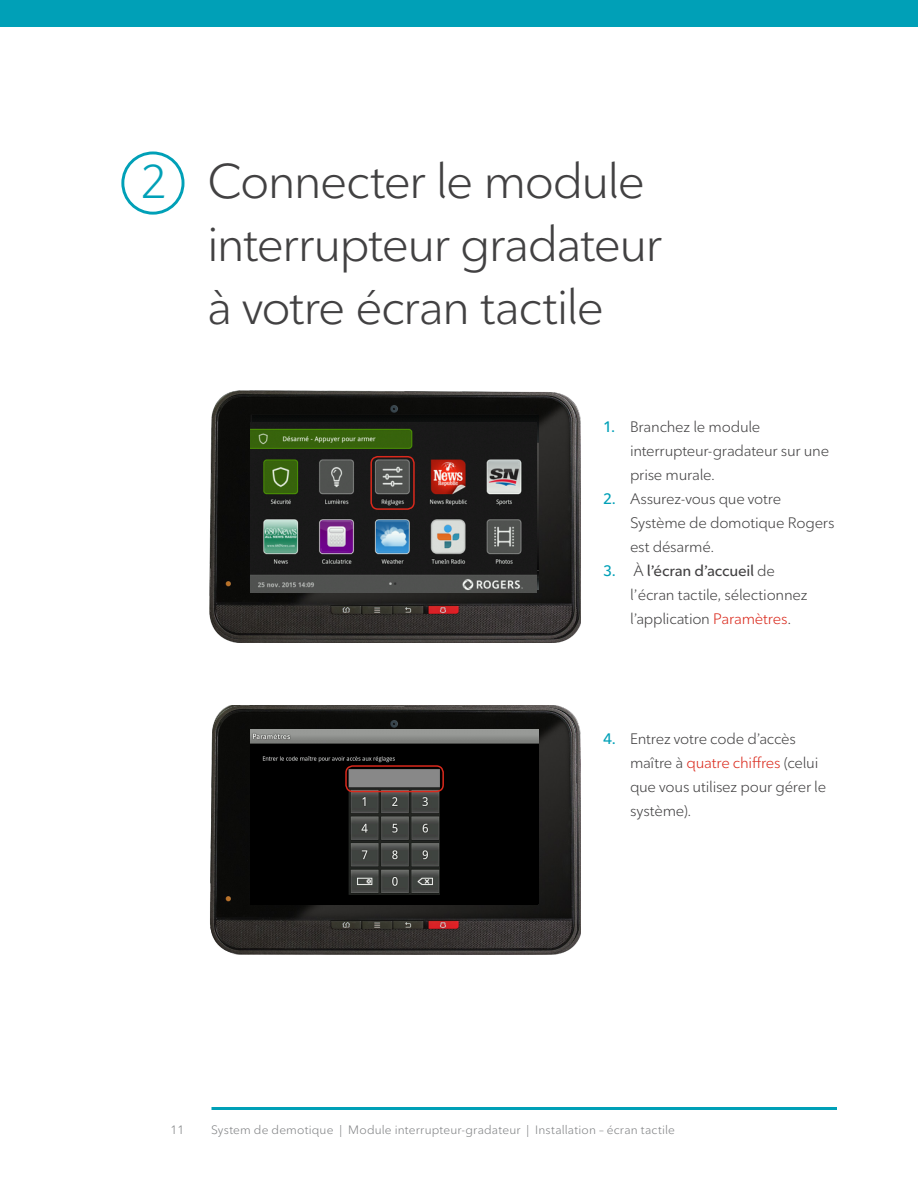
<style>
.page{position:relative;width:918px;height:1188px;background:#fff}
.page>*{position:absolute;margin:0;border:0;box-sizing:border-box;transform-origin:0 0}
.t1{font:48px/63px "Ted Next";letter-spacing:-.035em;color:#424142}
.t2{font:46.65px "Ted Next";color:#00a0b7}
.t3{font:15px/24px "Ted Next";letter-spacing:-.015em;color:#424142}
.t4{font:12px "Ted Next";letter-spacing:.015em;color:#808284}
.s1{font-weight:600;color:#00a0b7}
.s2{font-weight:600}
.s3{color:#da291c}
</style>
<div class="page">
<div style="left:0;top:0;width:918px;height:27px;background:#00a0b7"></div>
<hr style="left:212px;top:1107px;width:625px;height:3px;background:#00a0b7">
<div style="left:121px;top:152px;width:63px;height:63px;border:3px solid #00a0b7;border-radius:50%"></div>
<img style="left:225px;top:405px;width:355px;height:238px">
<img style="left:209px;top:390px;width:367px;height:249px">
<div style="left:252px;top:415px;width:286px;height:174px;background:#0a0c0b"></div>
<img style="left:251px;top:422px;width:286px;height:170px">
<div style="left:370px;top:456px;width:45px;height:54px;border:2px solid #da291c;border-radius:7px"></div>
<img style="left:210px;top:705px;width:366px;height:249px">
<img style="left:251px;top:730px;width:287px;height:173px">
<div style="left:345px;top:765px;width:99px;height:27px;border:2px solid #da291c;border-radius:7px"></div>
<h2 class="t2" style="left:140px;top:154px;width:29px">2</h2>
<h1 class="t1" style="left:207px;top:150px;width:456px">Connecter le module interrupteur gradateur à votre écran tactile</h1>
<p class="t3" style="left:630px;top:415px;width:201px;text-indent:-27px"><span class="s1">1.</span> Branchez le module interrupteur-gradateur sur une prise murale.</p>
<p class="t3" style="left:630px;top:487px;width:206px;text-indent:-27px"><span class="s1">2.</span> Assurez-vous que votre<br>Système de domotique Rogers est désarmé.</p>
<p class="t3" style="left:630px;top:559px;width:179px;text-indent:-27px"><span class="s1">3.</span> À <span class="s2">l’écran d’accueil</span> de l’écran tactile, sélectionnez l’application <span class="s3">Paramètres</span>.</p>
<p class="t3" style="left:630px;top:727px;width:198px;text-indent:-27px"><span class="s1">4.</span> Entrez votre code d’accès maître à <span class="s3">quatre chiffres</span> (celui que vous utilisez pour gérer le système).</p>
<p class="t4" style="left:171px;top:1123px;width:15px">11</p>
<p class="t4" style="left:211px;top:1123px;width:466px">System de demotique | Module interrupteur-gradateur | Installation – écran tactile</p>
</div>
